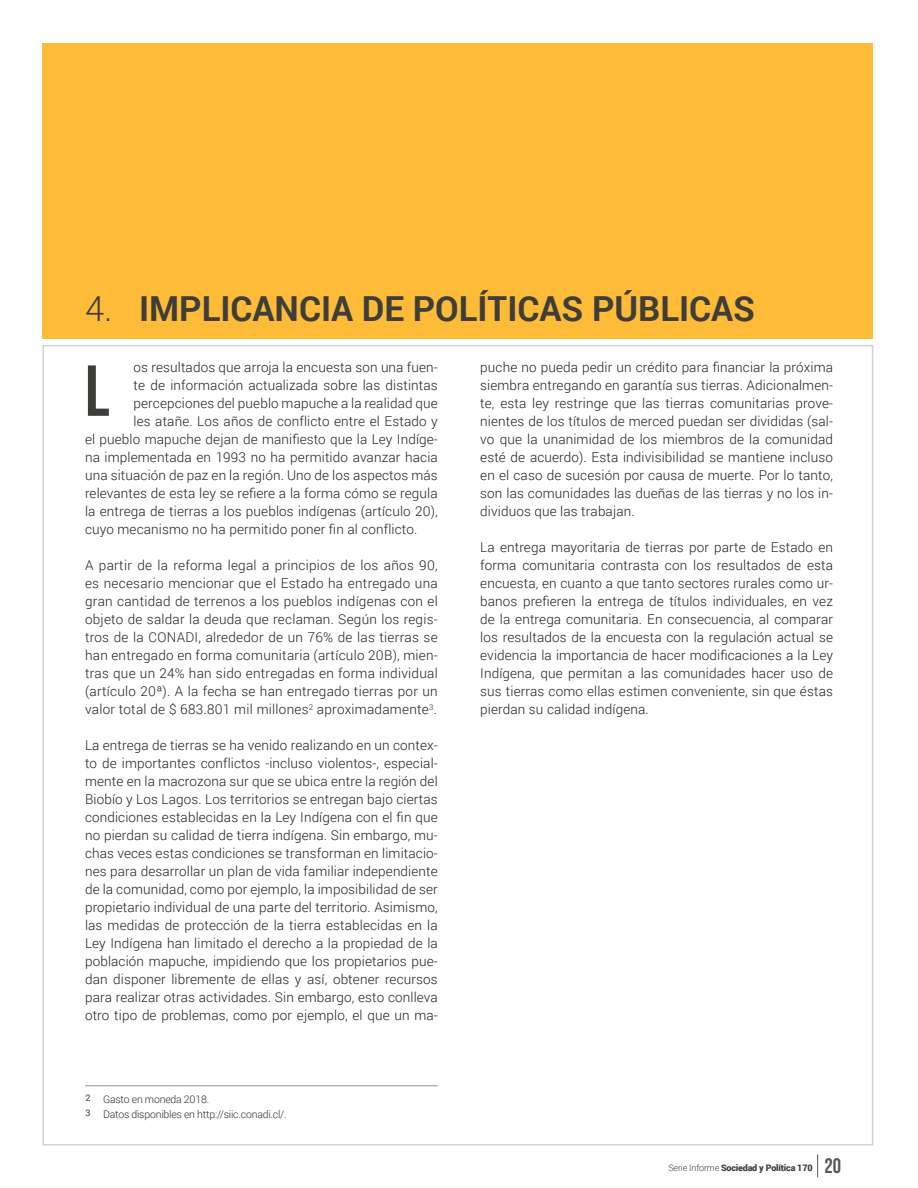
<style>
.page{position:relative;width:918px;height:1188px;background:#fff}
.page>*{position:absolute;margin:0;border:0;box-sizing:border-box;transform-origin:0 0}
.t1{font:72px "Bebas Neue";color:#3e3d39}
.t2{font:700 34.5px "Roboto";color:#3e3d39}
.t3{font:21px "Bebas Neue";color:#585754}
.t4{font:300 13.5px/18px "Roboto";letter-spacing:.01em;color:#231f20;text-align:justify}
.t5{font:300 10.5px "Roboto";letter-spacing:-.02em;color:#312f30}
.t6{font:900 9px "Roboto";letter-spacing:-.02em;color:#3e3d39}
.t7{font:9px "Roboto";color:#3e3d39}
.s1{font-weight:300}
</style>
<div class="page">
<svg style="left:817px;top:1154px;width:1px;height:23px"></svg>
<div style="left:43px;top:43px;width:830px;height:295px;background:#fdbb38"></div>
<hr style="left:85px;top:1085px;width:353px;height:1px;background:#939491">
<p class="t2" style="left:85px;top:284px;width:672px"><span class="s1">4.</span> IMPLICANCIA DE POLÍTICAS PÚBLICAS</p>
<p class="t4" style="left:134px;top:358px;width:306px">os resultados que arroja la encuesta son una fuen-</p>
<p class="t4" style="left:134px;top:376px;width:306px">te de información actualizada sobre las distintas</p>
<p class="t4" style="left:134px;top:394px;width:306px">percepciones del pueblo mapuche a la realidad que</p>
<p class="t4" style="left:134px;top:412px;width:306px">les atañe. Los años de conflicto entre el Estado y</p>
<p class="t4" style="left:85px;top:430px;width:354px">el pueblo mapuche dejan de manifiesto que la Ley Indíge-</p>
<p class="t4" style="left:85px;top:448px;width:354px">na implementada en 1993 no ha permitido avanzar hacia</p>
<p class="t4" style="left:85px;top:466px;width:354px">una situación de paz en la región. Uno de los aspectos más</p>
<p class="t4" style="left:85px;top:484px;width:354px">relevantes de esta ley se refiere a la forma cómo se regula</p>
<p class="t4" style="left:85px;top:502px;width:354px">la entrega de tierras a los pueblos indígenas (artículo 20),</p>
<p class="t4" style="left:85px;top:520px;width:334px">cuyo mecanismo no ha permitido poner fin al conflicto.</p>
<p class="t4" style="left:85px;top:556px;width:354px">A partir de la reforma legal a principios de los años 90, es necesario mencionar que el Estado ha entregado una gran cantidad de terrenos a los pueblos indígenas con el objeto de saldar la deuda que reclaman. Según los regis&shy;tros de la CONADI, alrededor de un 76% de las tierras se han entregado en forma comunitaria (artículo 20B), mien&shy;tras que un 24% han sido entregadas en forma individual (artículo 20ª). A la fecha se han entregado tierras por un valor total de $ 683.801 mil millones<sup>2</sup> aproximadamente<sup>3</sup>.</p>
<p class="t4" style="left:85px;top:736px;width:354px">La entrega de tierras se ha venido realizando en un contex&shy;to de importantes conflictos -incluso violentos-, especial&shy;mente en la macrozona sur que se ubica entre la región del Biobío y Los Lagos. Los territorios se entregan bajo ciertas condiciones establecidas en la Ley Indígena con el fin que no pierdan su calidad de tierra indígena. Sin embargo, mu&shy;chas veces estas condiciones se transforman en limitacio&shy;nes para desarrollar un plan de vida familiar independiente de la comunidad, como por ejemplo, la imposibilidad de ser propietario individual de una parte del territorio. Asimismo, las medidas de protección de la tierra establecidas en la Ley Indígena han limitado el derecho a la propiedad de la población mapuche, impidiendo que los propietarios pue&shy;dan disponer libremente de ellas y así, obtener recursos para realizar otras actividades. Sin embargo, esto conlleva otro tipo de problemas, como por ejemplo, el que un ma-</p>
<p class="t1" style="left:85px;top:351px;width:26px">L</p>
<p class="t4" style="left:480px;top:358px;width:354px">puche no pueda pedir un crédito para financiar la próxima siembra entregando en garantía sus tierras. Adicionalmen&shy;te, esta ley restringe que las tierras comunitarias prove&shy;nientes de los títulos de merced puedan ser divididas (sal&shy;vo que la unanimidad de los miembros de la comunidad esté de acuerdo). Esta indivisibilidad se mantiene incluso en el caso de sucesión por causa de muerte. Por lo tanto, son las comunidades las dueñas de las tierras y no los in&shy;dividuos que las trabajan.</p>
<p class="t4" style="left:480px;top:538px;width:354px">La entrega mayoritaria de tierras por parte de Estado en forma comunitaria contrasta con los resultados de esta encuesta, en cuanto a que tanto sectores rurales como ur&shy;banos prefieren la entrega de títulos individuales, en vez de la entrega comunitaria. En consecuencia, al comparar los resultados de la encuesta con la regulación actual se evidencia la importancia de hacer modificaciones a la Ley Indígena, que permitan a las comunidades hacer uso de sus tierras como ellas estimen conveniente, sin que éstas pierdan su calidad indígena.</p>
<p class="t7" style="left:85px;top:1091px;width:7px">2</p>
<p class="t5" style="left:103px;top:1092px;width:108px">Gasto en moneda 2018.</p>
<p class="t7" style="left:85px;top:1106px;width:7px">3</p>
<p class="t5" style="left:103px;top:1107px;width:185px">Datos disponibles en http://siic.conadi.cl/.</p>
<p class="t6" style="left:668px;top:1162px;width:146px"><span class="s1">Serie Informe</span> Sociedad y Política 170</p>
<p class="t3" style="left:825px;top:1155px;width:18px">20</p>
</div>
